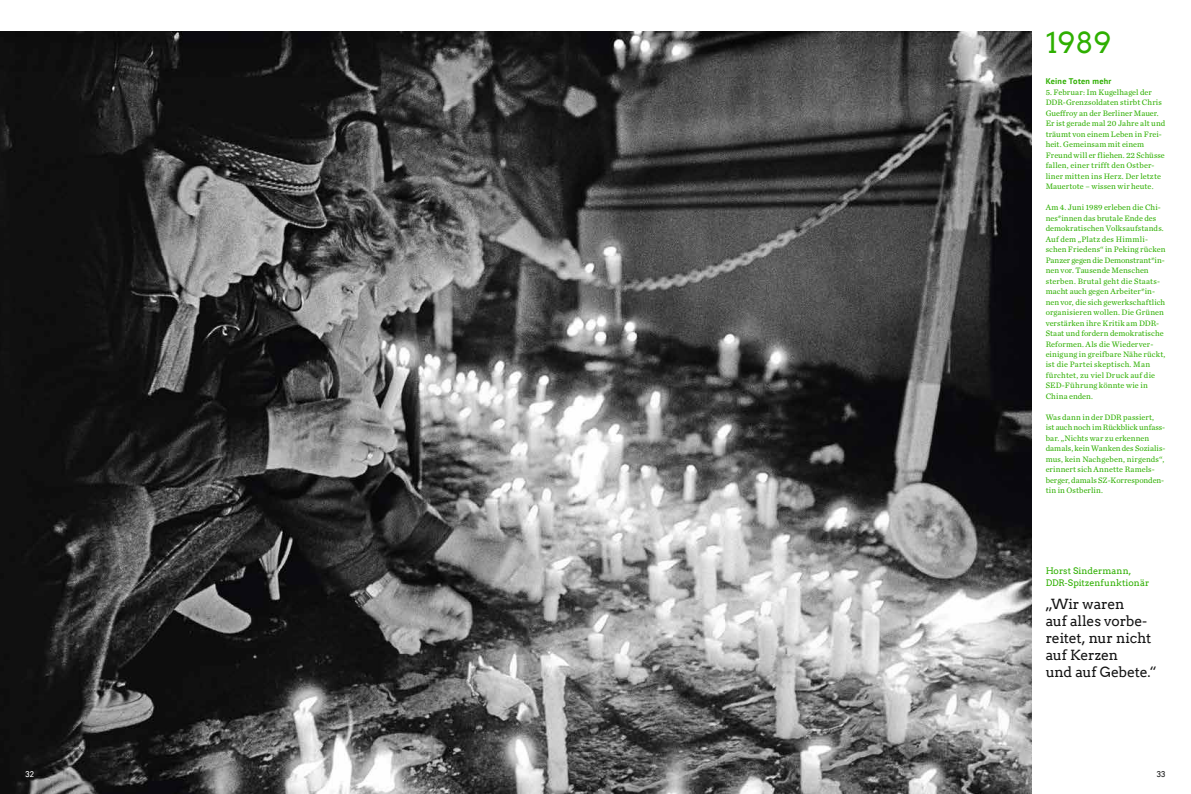
<style>
.page{position:relative;width:1191px;height:794px;background:#fff}
.page>*{position:absolute;margin:0;border:0;box-sizing:border-box;transform-origin:0 0}
.t1{font:29px "Arvo";color:#2eaf00}
.t2{font:14px/17px "Arvo";letter-spacing:-.02em;color:#141414}
.t3{font:9px/12px "Arvo";letter-spacing:.01em;color:#2eaf00}
.t4{font:8.2px/10.5px "Chronicle Text G2";letter-spacing:.01em;color:#2eaf00}
.t5{font:700 8.2px "PT Sans";letter-spacing:.035em;color:#2eaf00}
.t6{font:8px "Arvo";color:#fff}
.t7{font:8px "Arvo";color:#141414}
</style>
<div class="page">
<img style="left:0;top:31px;width:1031px;height:763px">
<h1 class="t1" style="left:1045px;top:25px;width:67px">1989</h1>
<p class="t5" style="left:1045px;top:76px;width:67px">Keine Toten mehr</p>
<p class="t4" style="left:1045px;top:86px;width:121px">5. Februar: Im Kugelhagel der<br>DDR-Grenzsoldaten stirbt Chris<br>Guef froy an der Berliner Mauer.<br>Er ist gerade mal 20 Jahre alt und träumt von einem Leben in Frei&shy;heit . Gemeinsam mit einem<br>Freund w ill er f liehen. 22 Schüsse fallen, einer trif ft den Ostber&shy;liner mitten ins Herz. Der letzte<br>Mauer tote – w issen w ir heute.</p>
<p class="t4" style="left:1045px;top:202px;width:121px">A m 4. Juni 1989 erleben die Chi&shy;nes*innen das br utale Ende des demokratischen Volk saufstands.<br>Au f dem „Platz des Himm l i&shy;schen Friedens“ in Pek ing rücken<br>Panzer gegen die Demonstrant*in&shy;nen vor. Tausende Menschen sterben . Br ut a l geht d ie St a at s&shy;macht auch gegen A rbeiter*in&shy;nen vor, die sich gewerkschaf tlich organisieren wollen. Die Gr ünen verstärken ihre Kritik am DDR-<br>Staat und fordern demok ratische<br>Reformen. A ls die Wieder ver&shy;einig ung in greif bare Nä he rückt, ist die Pa r tei skeptisch. Ma n<br>f ü rchtet , z u v iel Dr uck au f d ie<br>SED-Führung könnte w ie in<br>China enden.</p>
<p class="t4" style="left:1045px;top:411px;width:121px">Was dann in der DDR passiert,<br>ist auch noch im Rückblick unfass&shy;bar. „Nichts war zu erkennen<br>da mals, kein Wa n ken des Sozialis&shy;mus, kein Nachgeben, nirgends“, erinner t sich A nnette Ramels&shy;berger, da ma ls SZ-Kor responden&shy;tin in Ostberlin.</p>
<p class="t3" style="left:1045px;top:564px;width:105px">Horst Sindermann,<br>DDR-Spitzenfunktionär</p>
<p class="t2" style="left:1045px;top:595px;width:113px">„Wir waren<br>auf alles vorbe&shy;reitet, nur nicht auf Kerzen<br>und auf Gebete.“</p>
<p class="t6" style="left:26px;top:769px;width:10px">32</p>
<p class="t7" style="left:1156px;top:769px;width:10px">33</p>
</div>
